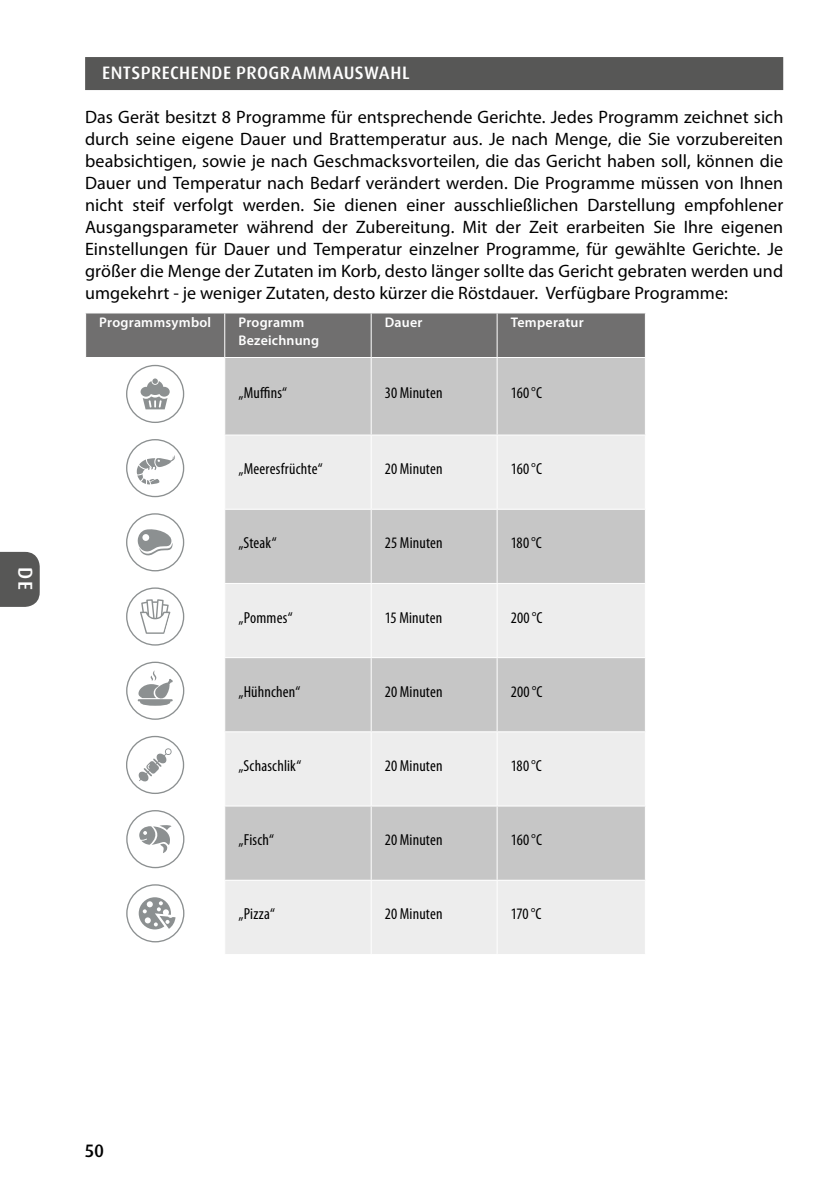
<style>
.page{position:relative;width:840px;height:1191px;background:#fff}
.page>*{position:absolute;margin:0;border:0;box-sizing:border-box;transform-origin:0 0}
.t1{font:500 20px "Dax Pro";color:#fff}
.t2{font:18px/22px "Myriad Pro";letter-spacing:.005em;color:#000;text-align:justify}
.t3{font:500 18px "Dax Pro";letter-spacing:.025em;color:#fff}
.t4{font:500 18px "Dax Pro";color:#000}
.t5{font:condensed 16px "Myriad Pro";letter-spacing:.01em;color:#000}
.t6{font:600 14px/18px "Myriad Pro";letter-spacing:.015em;color:#fff}
</style>
<div class="page">
<svg style="left:0;top:552px;width:40px;height:55px;background:#5f5f5e"></svg>
<div style="left:85px;top:57px;width:697px;height:33px;background:#575756"></div>
<div style="left:86px;top:313px;width:558px;height:44px;background:#706f6f"></div>
<div style="left:225px;top:358px;width:419px;height:76px;background:#c6c6c6"></div>
<svg style="left:225px;top:436px;width:419px;height:518px;background:#dcdcdc"></svg>
<hr style="left:224px;top:313px;width:1px;height:44px;background:#fff">
<hr style="left:370px;top:313px;width:1px;height:44px;background:#fff">
<hr style="left:496px;top:313px;width:1px;height:44px;background:#fff">
<hr style="left:370px;top:358px;width:1px;height:76px;background:#fff">
<hr style="left:496px;top:358px;width:1px;height:76px;background:#fff">
<hr style="left:370px;top:435px;width:1px;height:74px;background:#fff">
<hr style="left:496px;top:435px;width:1px;height:74px;background:#fff">
<hr style="left:225px;top:509px;width:146px;height:1px;background:#fff">
<hr style="left:371px;top:509px;width:126px;height:1px;background:#fff">
<hr style="left:370px;top:510px;width:1px;height:73px;background:#fff">
<hr style="left:497px;top:509px;width:148px;height:1px;background:#fff">
<hr style="left:496px;top:510px;width:1px;height:73px;background:#fff">
<hr style="left:225px;top:583px;width:146px;height:1px;background:#fff">
<hr style="left:371px;top:583px;width:126px;height:1px;background:#fff">
<hr style="left:370px;top:584px;width:1px;height:73px;background:#fff">
<hr style="left:497px;top:583px;width:148px;height:1px;background:#fff">
<hr style="left:496px;top:584px;width:1px;height:73px;background:#fff">
<hr style="left:225px;top:657px;width:146px;height:1px;background:#fff">
<hr style="left:371px;top:657px;width:126px;height:1px;background:#fff">
<hr style="left:370px;top:658px;width:1px;height:73px;background:#fff">
<hr style="left:497px;top:657px;width:148px;height:1px;background:#fff">
<hr style="left:496px;top:658px;width:1px;height:73px;background:#fff">
<hr style="left:225px;top:731px;width:146px;height:1px;background:#fff">
<hr style="left:371px;top:731px;width:126px;height:1px;background:#fff">
<hr style="left:370px;top:732px;width:1px;height:73px;background:#fff">
<hr style="left:497px;top:731px;width:148px;height:1px;background:#fff">
<hr style="left:496px;top:732px;width:1px;height:73px;background:#fff">
<hr style="left:225px;top:805px;width:146px;height:1px;background:#fff">
<hr style="left:371px;top:805px;width:126px;height:1px;background:#fff">
<hr style="left:370px;top:806px;width:1px;height:73px;background:#fff">
<hr style="left:497px;top:805px;width:148px;height:1px;background:#fff">
<hr style="left:496px;top:806px;width:1px;height:73px;background:#fff">
<hr style="left:225px;top:879px;width:146px;height:1px;background:#fff">
<hr style="left:371px;top:879px;width:126px;height:1px;background:#fff">
<hr style="left:370px;top:880px;width:1px;height:74px;background:#fff">
<hr style="left:497px;top:879px;width:148px;height:1px;background:#fff">
<hr style="left:496px;top:880px;width:1px;height:74px;background:#fff">
<div style="left:126px;top:365px;width:58px;height:58px;border:1px solid #8c9091;border-radius:50%"></div>
<svg style="left:140px;top:378px;width:30px;height:31px"></svg>
<div style="left:126px;top:439px;width:58px;height:58px;border:1px solid #8c9091;border-radius:50%"></div>
<svg style="left:137px;top:455px;width:38px;height:29px"></svg>
<div style="left:126px;top:513px;width:58px;height:58px;border:1px solid #8c9091;border-radius:50%"></div>
<svg style="left:137px;top:529px;width:36px;height:26px"></svg>
<div style="left:126px;top:587px;width:58px;height:58px;border:1px solid #8c9091;border-radius:50%"></div>
<svg style="left:140px;top:599px;width:30px;height:35px"></svg>
<div style="left:126px;top:661px;width:58px;height:59px;border:1px solid #8c9091;border-radius:50%"></div>
<svg style="left:138px;top:670px;width:35px;height:35px"></svg>
<div style="left:126px;top:736px;width:58px;height:58px;border:1px solid #8c9091;border-radius:50%"></div>
<svg style="left:138px;top:748px;width:34px;height:34px"></svg>
<div style="left:126px;top:810px;width:58px;height:58px;border:1px solid #8c9091;border-radius:50%"></div>
<svg style="left:139px;top:825px;width:33px;height:28px"></svg>
<div style="left:126px;top:884px;width:58px;height:58px;border:1px solid #8c9091;border-radius:50%"></div>
<svg style="left:139px;top:897px;width:36px;height:32px"></svg>
<p class="t1" style="left:38px;top:567px;width:25px;rotate:90deg">DE</p>
<p class="t3" style="left:102px;top:61px;width:309px">ENTSPRECHENDE PROGRAMMAUSWAHL</p>
<p class="t2" style="left:85px;top:106px;width:699px">Das Gerät besitzt 8 Programme für entsprechende Gerichte. Jedes Programm zeichnet sich durch seine eigene Dauer und Brattemperatur aus. Je nach Menge, die Sie vorzubereiten beabsichtigen, sowie je nach Geschmacksvorteilen, die das Gericht haben soll, können die Dauer und Temperatur nach Bedarf verändert werden. Die Programme müssen von Ihnen nicht steif verfolgt werden. Sie dienen einer ausschließlichen Darstellung empfohlener Ausgangsparameter während der Zubereitung. Mit der Zeit erarbeiten Sie Ihre eigenen Einstellungen für Dauer und Temperatur einzelner Programme, für gewählte Gerichte. Je größer die Menge der Zutaten im Korb, desto länger sollte das Gericht gebraten werden und umgekehrt - je weniger Zutaten, desto kürzer die Röstdauer. Verfügbare Programme:</p>
<p class="t6" style="left:99px;top:314px;width:113px">Programmsymbol</p>
<p class="t6" style="left:238px;top:314px;width:82px">Programm<br>Bezeichnung</p>
<p class="t6" style="left:384px;top:314px;width:39px">Dauer</p>
<p class="t6" style="left:510px;top:314px;width:74px">Temperatur</p>
<p class="t5" style="left:238px;top:384px;width:50px">„Muffins“</p>
<p class="t5" style="left:384px;top:384px;width:59px">30 Minuten</p>
<p class="t5" style="left:510px;top:384px;width:33px">160°C</p>
<p class="t5" style="left:238px;top:460px;width:86px">„Meeresfrüchte“</p>
<p class="t5" style="left:384px;top:460px;width:59px">20 Minuten</p>
<p class="t5" style="left:510px;top:460px;width:33px">160°C</p>
<p class="t5" style="left:238px;top:534px;width:40px">„Steak“</p>
<p class="t5" style="left:384px;top:534px;width:59px">25 Minuten</p>
<p class="t5" style="left:510px;top:534px;width:33px">180°C</p>
<p class="t5" style="left:238px;top:608px;width:56px">„Pommes“</p>
<p class="t5" style="left:384px;top:608px;width:59px">15 Minuten</p>
<p class="t5" style="left:510px;top:608px;width:33px">200°C</p>
<p class="t5" style="left:238px;top:683px;width:63px">„Hühnchen“</p>
<p class="t5" style="left:384px;top:683px;width:59px">20 Minuten</p>
<p class="t5" style="left:510px;top:683px;width:33px">200°C</p>
<p class="t5" style="left:238px;top:757px;width:64px">„Schaschlik“</p>
<p class="t5" style="left:384px;top:757px;width:59px">20 Minuten</p>
<p class="t5" style="left:510px;top:757px;width:33px">180°C</p>
<p class="t5" style="left:238px;top:831px;width:37px">„Fisch“</p>
<p class="t5" style="left:384px;top:831px;width:59px">20 Minuten</p>
<p class="t5" style="left:510px;top:831px;width:33px">160°C</p>
<p class="t5" style="left:238px;top:905px;width:38px">„Pizza“</p>
<p class="t5" style="left:384px;top:905px;width:59px">20 Minuten</p>
<p class="t5" style="left:510px;top:905px;width:32px">170°C</p>
<p class="t4" style="left:85px;top:1139px;width:21px">50</p>
</div>
